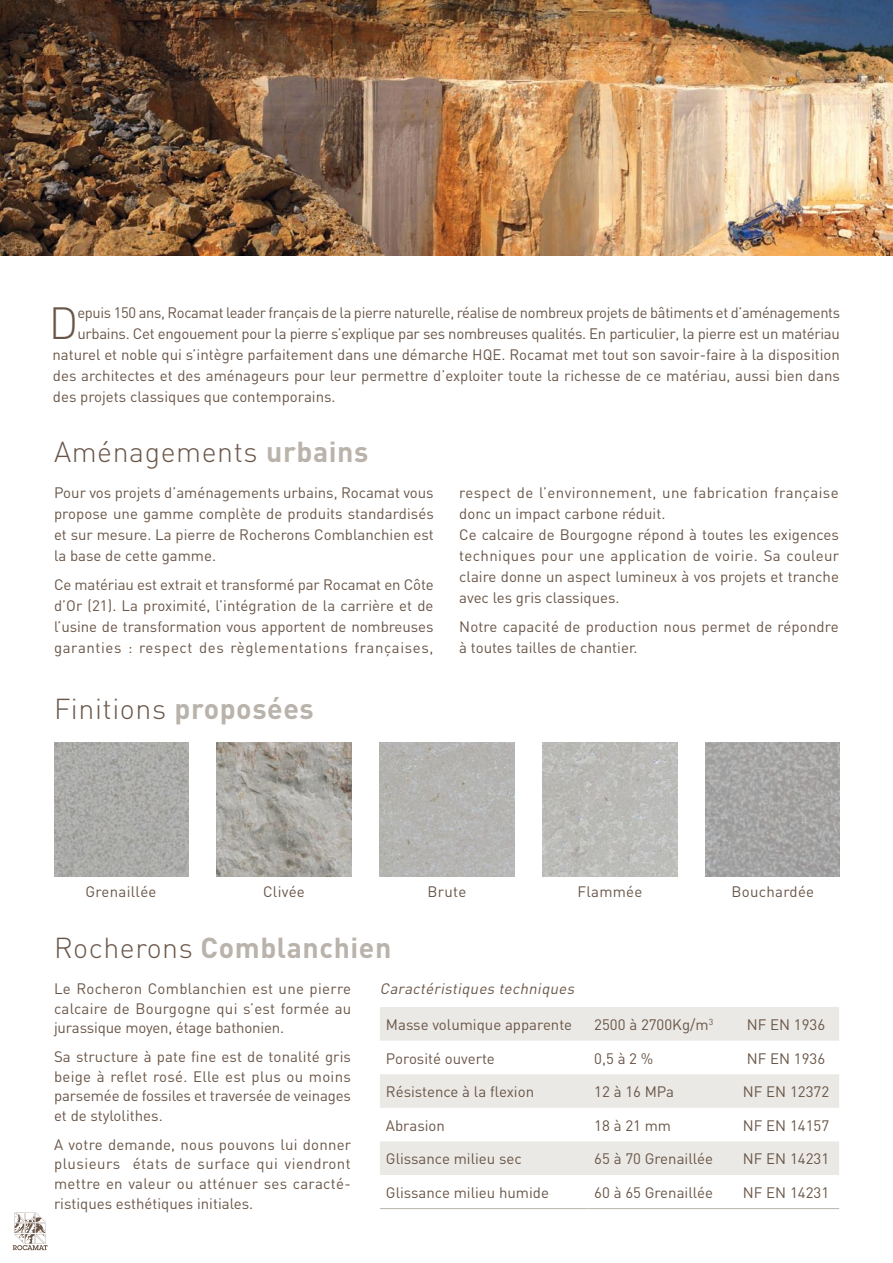
<style>
.page{position:relative;width:893px;height:1263px;background:#fff}
.page>*{position:absolute;margin:0;border:0;box-sizing:border-box;transform-origin:0 0}
.Txt_Agence{font:300 44.55px "DIN";color:#6a5648}
.Txt_Agence-2{font:300 28.5px "DIN";letter-spacing:.02em;color:#6a5648}
.Txt_Agence-3{font:700 28.5px "DIN";letter-spacing:.02em;color:#b9b3ab}
.Txt_Agence-4{font:15px/21px "DIN";color:#6a5648;text-align:justify}
.Txt_Agence-5{font:15px "DIN";letter-spacing:-.02em;color:#6a5648}
.Txt_Agence-6{font:15px/21px "DIN";letter-spacing:.025em;color:#6a5648}
.Txt_Agence-7{font:15px "DIN";letter-spacing:.02em;color:#6a5648}
.Txt_Agence-8{font:italic 15px "DIN";color:#6a5648}
.s1{font-weight:700;color:#b9b3ab}
.s2{font-weight:300;color:#6a5648}
</style>
<div class="page">
<img style="left:54px;top:742px;width:134px;height:134px">
<img style="left:217px;top:742px;width:134px;height:134px">
<img style="left:380px;top:742px;width:134px;height:134px">
<img style="left:543px;top:742px;width:134px;height:134px">
<img style="left:706px;top:742px;width:134px;height:134px">
<svg style="left:380px;top:1007px;width:459px;height:168px;fill:#ebe9e5"></svg>
<hr style="left:380px;top:1208px;width:208px;height:1px;background:#b9b3ab">
<hr style="left:588px;top:1208px;width:145px;height:1px;background:#b9b3ab">
<hr style="left:733px;top:1208px;width:106px;height:1px;background:#b9b3ab">
<img style="left:0;top:0;width:893px;height:255px">
<svg style="left:13px;top:1212px;width:34px;height:38px"></svg>
<p class="Txt_Agence" style="left:49px;top:296px;width:31px">D</p>
<p class="Txt_Agence-5" style="left:77px;top:304px;width:764px">epuis 150 ans, Rocamat leader français de la pierre naturelle, réalise de nombreux projets de bâtiments et d’aménagements</p>
<p class="Txt_Agence-5" style="left:77px;top:325px;width:764px">urbains. Cet engouement pour la pierre s’explique par ses nombreuses qualités. En particulier, la pierre est un matériau</p>
<p class="Txt_Agence-4" style="left:53px;top:344px;width:789px">naturel et noble qui s’intègre parfaitement dans une démarche HQE. Rocamat met tout son savoir-faire à la disposition</p>
<p class="Txt_Agence-4" style="left:53px;top:365px;width:788px">des architectes et des aménageurs pour leur permettre d’exploiter toute la richesse de ce matériau, aussi bien dans</p>
<p class="Txt_Agence-4" style="left:53px;top:386px;width:284px">des projets classiques que contemporains.</p>
<p class="Txt_Agence-2" style="left:54px;top:435px;width:316px">Aménagements <span class="s1">urbains</span></p>
<p class="Txt_Agence-4" style="left:54px;top:481px;width:381px">Pour vos projets d’aménagements urbains, Rocamat vous propose une gamme complète de produits standardisés et sur mesure. La pierre de Rocherons Comblanchien est la base de cette gamme.</p>
<p class="Txt_Agence-4" style="left:54px;top:574px;width:381px">Ce matériau est extrait et transformé par Rocamat en Côte d’Or (21). La proximité, l’intégration de la carrière et de l’usine de transformation vous apportent de nombreuses garanties : respect des règlementations françaises,</p>
<p class="Txt_Agence-2" style="left:54px;top:691px;width:261px">Finitions <span class="s1">proposées</span></p>
<p class="Txt_Agence-6" style="left:459px;top:481px;width:381px">respect de l’environnement, une fabrication française donc un impact carbone réduit.</p>
<p class="Txt_Agence-4" style="left:459px;top:523px;width:381px">Ce calcaire de Bourgogne répond à toutes les exigences techniques pour une application de voirie. Sa couleur claire donne un aspect lumineux à vos projets et tranche avec les gris classiques.</p>
<p class="Txt_Agence-4" style="left:459px;top:616px;width:381px">Notre capacité de production nous permet de répondre à toutes tailles de chantier.</p>
<p class="Txt_Agence-7" style="left:85px;top:882px;width:73px">Grenaillée</p>
<p class="Txt_Agence-4" style="left:263px;top:881px;width:43px">Clivée</p>
<p class="Txt_Agence-4" style="left:428px;top:881px;width:40px">Brute</p>
<p class="Txt_Agence-7" style="left:577px;top:882px;width:67px">Flammée</p>
<p class="Txt_Agence-7" style="left:732px;top:882px;width:84px">Bouchardée</p>
<p class="Txt_Agence-3" style="left:54px;top:929px;width:339px"><span class="s2">Rocherons</span> Comblanchien</p>
<p class="Txt_Agence-4" style="left:54px;top:978px;width:299px;line-height:19.8px">Le Rocheron Comblanchien est une pierre calcaire de Bourgogne qui s’est formée au jurassique moyen, étage bathonien.</p>
<p class="Txt_Agence-4" style="left:54px;top:1046px;width:299px;line-height:19.8px">Sa structure à pate fine est de tonalité gris beige à reflet rosé. Elle est plus ou moins parsemée de fossiles et traversée de veinages et de stylolithes.</p>
<p class="Txt_Agence-4" style="left:54px;top:1134px;width:299px;line-height:19.8px">A votre demande, nous pouvons lui donner plusieurs états de surface qui viendront mettre en valeur ou atténuer ses caracté&shy;ristiques esthétiques initiales.</p>
<p class="Txt_Agence-8" style="left:380px;top:979px;width:199px">Caractéristiques techniques</p>
<p class="Txt_Agence-4" style="left:386px;top:1014px;width:188px">Masse volumique apparente</p>
<p class="Txt_Agence-4" style="left:594px;top:1014px;width:120px">2500 à 2700Kg/m<sup>3</sup></p>
<p class="Txt_Agence-4" style="left:747px;top:1014px;width:80px">NF EN 1936</p>
<p class="Txt_Agence-4" style="left:386px;top:1047px;width:110px">Porosité ouverte</p>
<p class="Txt_Agence-4" style="left:594px;top:1047px;width:61px">0,5 à 2 %</p>
<p class="Txt_Agence-4" style="left:747px;top:1047px;width:80px">NF EN 1936</p>
<p class="Txt_Agence-4" style="left:386px;top:1081px;width:150px">Résistence à la flexion</p>
<p class="Txt_Agence-4" style="left:594px;top:1081px;width:81px">12 à 16 MPa</p>
<p class="Txt_Agence-4" style="left:743px;top:1081px;width:88px">NF EN 12372</p>
<p class="Txt_Agence-4" style="left:386px;top:1114px;width:61px">Abrasion</p>
<p class="Txt_Agence-4" style="left:594px;top:1114px;width:78px">18 à 21 mm</p>
<p class="Txt_Agence-4" style="left:743px;top:1114px;width:88px">NF EN 14157</p>
<p class="Txt_Agence-4" style="left:386px;top:1148px;width:137px">Glissance milieu sec</p>
<p class="Txt_Agence-4" style="left:594px;top:1148px;width:120px">65 à 70 Grenaillée</p>
<p class="Txt_Agence-4" style="left:743px;top:1148px;width:88px">NF EN 14231</p>
<p class="Txt_Agence-4" style="left:386px;top:1182px;width:165px">Glissance milieu humide</p>
<p class="Txt_Agence-4" style="left:594px;top:1182px;width:120px">60 à 65 Grenaillée</p>
<p class="Txt_Agence-4" style="left:743px;top:1182px;width:88px">NF EN 14231</p>
</div>
